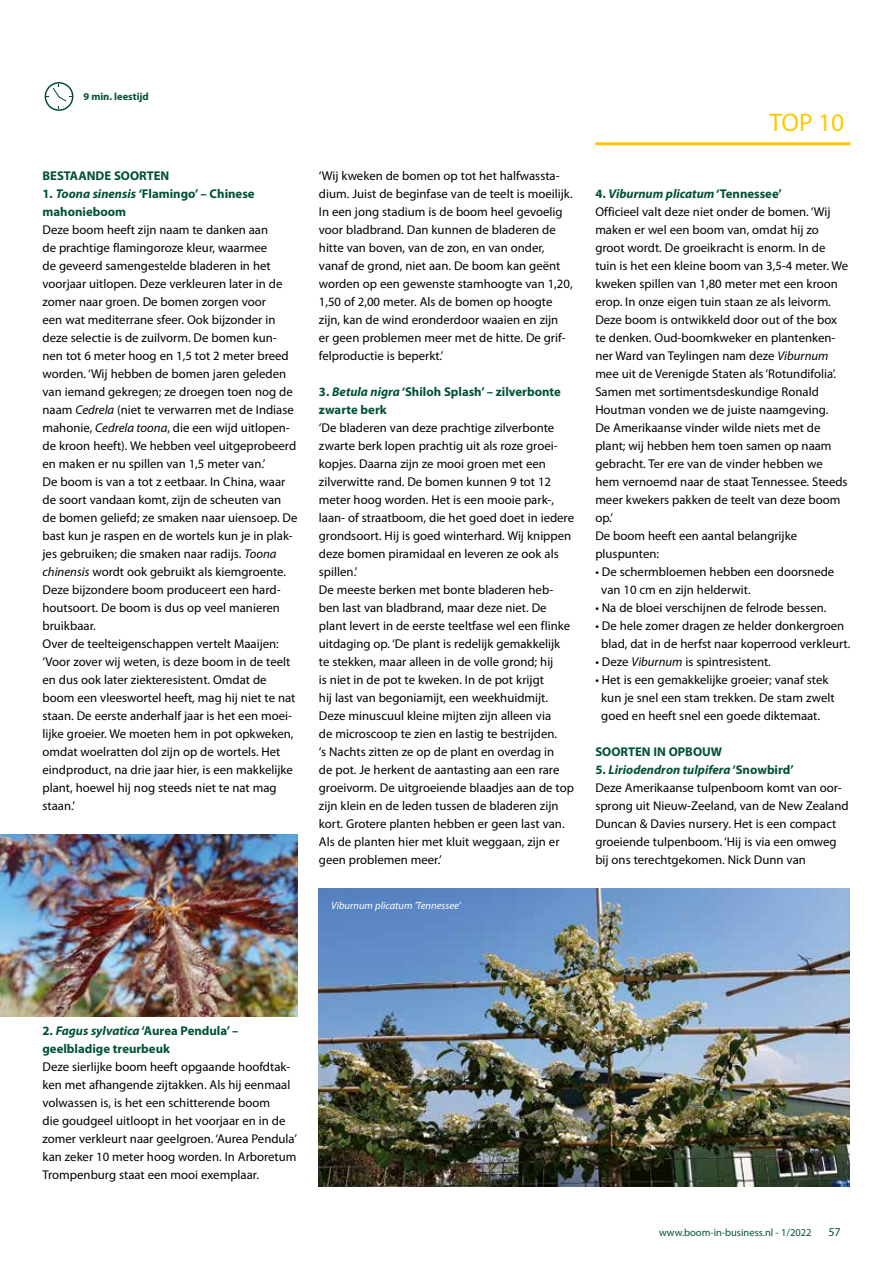
<style>
.page{position:relative;width:893px;height:1263px;background:#fff}
.page>*{position:absolute;margin:0;border:0;box-sizing:border-box;transform-origin:0 0}
.t1{font:25.5px "Myriad Pro";color:#fec800}
.t2{font:12.75px/18px "Myriad Pro";color:#000}
.t3{font:700 12.75px/18px "Myriad Pro";color:#005139}
.t4{font:12px "Myriad Pro";color:#005139}
.t5{font:10.5px "Myriad Pro";color:#005139}
.t6{font:italic 10.5px "Myriad Pro";color:#fff}
.t7{font:700 10.5px "Myriad Pro";color:#005139}
.s1{font-style:italic}
.s2{font-weight:700;color:#005139}
.s3{font-weight:700;font-style:italic;color:#005139}
</style>
<div class="page">
<hr style="left:595px;top:142px;width:255px;height:3px;background:#fec800">
<svg style="left:45px;top:82px;width:28px;height:29px"></svg>
<img style="left:0;top:834px;width:298px;height:183px">
<img style="left:319px;top:888px;width:530px;height:298px">
<p class="t7" style="left:83px;top:90px;width:67px">9 min. leestijd</p>
<p class="t3" style="left:43px;top:166px;width:128px">BESTAANDE SOORTEN</p>
<p class="t3" style="left:43px;top:184px;width:214px">1. <span class="s1">Toona sinensis</span> ‘Flamingo’ – Chinese mahonieboom</p>
<p class="t2" style="left:43px;top:221px;width:256px">Deze boom heeft zijn naam te danken aan<br>de prachtige flamingoroze kleur, waarmee<br>de geveerd samengestelde bladeren in het voorjaar uitlopen. Deze verkleuren later in de zomer naar groen. De bomen zorgen voor<br>een wat mediterrane sfeer. Ook bijzonder in deze selectie is de zuilvorm. De bomen kun&shy;nen tot 6 meter hoog en 1,5 tot 2 meter breed worden. ‘Wij hebben de bomen jaren geleden van iemand gekregen; ze droegen toen nog de naam <span class="s1">Cedrela</span> (niet te verwarren met de Indiase mahonie, <span class="s1">Cedrela toona</span>, die een wijd uitlopen&shy;de kroon heeft). We hebben veel uitgeprobeerd en maken er nu spillen van 1,5 meter van.’<br>De boom is van a tot z eetbaar. In China, waar de soort vandaan komt, zijn de scheuten van de bomen geliefd; ze smaken naar uiensoep. De bast kun je raspen en de wortels kun je in plak&shy;jes gebruiken; die smaken naar radijs. <span class="s1">Toona chinensis</span> wordt ook gebruikt als kiemgroente.<br>Deze bijzondere boom produceert een hard&shy;houtsoort. De boom is dus op veel manieren bruikbaar.<br>Over de teelteigenschappen vertelt Maaijen: ‘Voor zover wij weten, is deze boom in de teelt en dus ook later ziekteresistent. Omdat de boom een vleeswortel heeft, mag hij niet te nat staan. De eerste anderhalf jaar is het een moei&shy;lijke groeier. We moeten hem in pot opkweken, omdat woelratten dol zijn op de wortels. Het eindproduct, na drie jaar hier, is een makkelijke plant, hoewel hij nog steeds niet te nat mag staan.’</p>
<p class="t2" style="left:319px;top:167px;width:255px">‘Wij kweken de bomen op tot het halfwassta&shy;dium. Juist de beginfase van de teelt is moeilijk.<br>In een jong stadium is de boom heel gevoelig voor bladbrand. Dan kunnen de bladeren de hitte van boven, van de zon, en van onder, vanaf de grond, niet aan. De boom kan geënt worden op een gewenste stamhoogte van 1,20, 1,50 of 2,00 meter. Als de bomen op hoogte zijn, kan de wind eronderdoor waaien en zijn<br>er geen problemen meer met de hitte. De grif&shy;felproductie is beperkt.’</p>
<p class="t3" style="left:319px;top:382px;width:243px">3. <span class="s1">Betula nigra</span> ‘Shiloh Splash’ – zilverbonte zwarte berk</p>
<p class="t2" style="left:319px;top:419px;width:257px">‘De bladeren van deze prachtige zilverbonte zwarte berk lopen prachtig uit als roze groei&shy;kopjes. Daarna zijn ze mooi groen met een zilverwitte rand. De bomen kunnen 9 tot 12 meter hoog worden. Het is een mooie park-, laan- of straatboom, die het goed doet in iedere grondsoort. Hij is goed winterhard. Wij knippen deze bomen piramidaal en leveren ze ook als spillen.’<br>De meeste berken met bonte bladeren heb&shy;ben last van bladbrand, maar deze niet. De plant levert in de eerste teeltfase wel een flinke uitdaging op. ‘De plant is redelijk gemakkelijk<br>te stekken, maar alleen in de volle grond; hij<br>is niet in de pot te kweken. In de pot krijgt<br>hij last van begoniamijt, een weekhuidmijt.<br>Deze minuscuul kleine mijten zijn alleen via<br>de microscoop te zien en lastig te bestrijden.<br>‘s Nachts zitten ze op de plant en overdag in<br>de pot. Je herkent de aantasting aan een rare groeivorm. De uitgroeiende blaadjes aan de top zijn klein en de leden tussen de bladeren zijn kort. Grotere planten hebben er geen last van.<br>Als de planten hier met kluit weggaan, zijn er geen problemen meer.’</p>
<p class="t6" style="left:331px;top:899px;width:131px">Viburnum plicatum 'Tennessee'</p>
<h1 class="t1" style="left:769px;top:107px;width:76px">TOP 10</h1>
<p class="t2" style="left:595px;top:185px;width:255px"><span class="s2">4.</span> <span class="s3">Viburnum plicatum</span> <span class="s2">‘Tennessee’<br></span>Officieel valt deze niet onder de bomen. ‘Wij maken er wel een boom van, omdat hij zo groot wordt. De groeikracht is enorm. In de tuin is het een kleine boom van 3,5-4 meter. We kweken spillen van 1,80 meter met een kroon erop. In onze eigen tuin staan ze als leivorm.<br>Deze boom is ontwikkeld door out of the box te denken. Oud-boomkweker en plantenken&shy;ner Ward van Teylingen nam deze <span class="s1">Viburnum </span>mee uit de Verenigde Staten als ‘Rotundifolia’.<br>Samen met sortimentsdeskundige Ronald Houtman vonden we de juiste naamgeving.<br>De Amerikaanse vinder wilde niets met de plant; wij hebben hem toen samen op naam gebracht. Ter ere van de vinder hebben we hem vernoemd naar de staat Tennessee. Steeds meer kwekers pakken de teelt van deze boom op.’<br>De boom heeft een aantal belangrijke pluspunten:</p>
<p class="t2" style="left:601px;top:563px;width:235px;text-indent:-6px">• De schermbloemen hebben een doorsnede van 10 cm en zijn helderwit.</p>
<p class="t2" style="left:595px;top:599px;width:233px">• Na de bloei verschijnen de felrode bessen.</p>
<p class="t2" style="left:595px;top:617px;width:257px;text-align:center">• De hele zomer dragen ze helder donkergroen blad, dat in de herfst naar koperrood verkleurt.</p>
<p class="t2" style="left:595px;top:653px;width:177px">• Deze <span class="s1">Viburnum</span> is spintresistent.</p>
<p class="t2" style="left:601px;top:671px;width:235px;text-indent:-6px">• Het is een gemakkelijke groeier; vanaf stek kun je snel een stam trekken. De stam zwelt goed en heeft snel een goede diktemaat.</p>
<p class="t3" style="left:595px;top:743px;width:128px">SOORTEN IN OPBOUW</p>
<p class="t2" style="left:595px;top:761px;width:255px"><span class="s2">5.</span> <span class="s3">Liriodendron tulpifera</span> <span class="s2">‘Snowbird’<br></span>Deze Amerikaanse tulpenboom komt van oor&shy;sprong uit Nieuw-Zeeland, van de New Zealand Duncan &amp; Davies nursery. Het is een compact groeiende tulpenboom. ‘Hij is via een omweg bij ons terechtgekomen. Nick Dunn van</p>
<p class="t3" style="left:43px;top:1021px;width:197px">2. <span class="s1">Fagus sylvatica</span> ‘Aurea Pendula’ – geelbladige treurbeuk</p>
<p class="t2" style="left:43px;top:1058px;width:256px">Deze sierlijke boom heeft opgaande hoofdtak&shy;ken met afhangende zijtakken. Als hij eenmaal volwassen is, is het een schitterende boom<br>die goudgeel uitloopt in het voorjaar en in de zomer verkleurt naar geelgroen. ‘Aurea Pendula’ kan zeker 10 meter hoog worden. In Arboretum Trompenburg staat een mooi exemplaar.</p>
<p class="t5" style="left:659px;top:1226px;width:154px">www.boom-in-business.nl - 1/2022</p>
<p class="t4" style="left:828px;top:1224px;width:14px">57</p>
</div>
